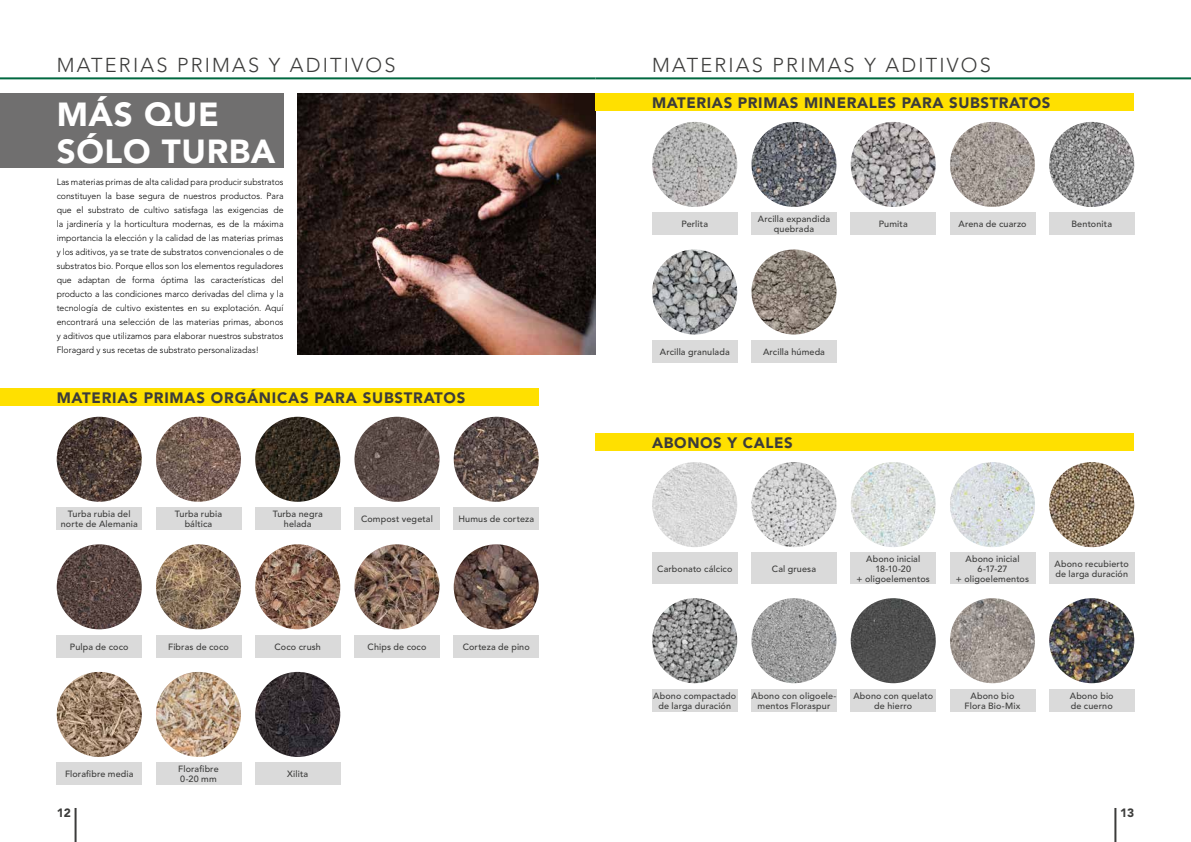
<style>
.page{position:relative;width:1191px;height:842px;background:#fff}
.page>*{position:absolute;margin:0;border:0;box-sizing:border-box;transform-origin:0 0}
.t1{font:900 33.1px/37px "Avenir LT Std";letter-spacing:.02em;color:#fff}
.t2{font:300 20px "Avenir LT Std";letter-spacing:.11em;color:#3c3c3b}
.t3{font:900 15px "Avenir LT Std";letter-spacing:.04em;color:#3c3c3b}
.t4{font:900 12px "Avenir LT Std";color:#3c3c3b}
.t5{font:300 9px/14px "Avenir LT Std";color:#000;text-align:justify}
.t6{font:500 9px/10px "Avenir LT Std";letter-spacing:.015em;color:#3c3c3b;text-align:center}
</style>
<div class="page">
<hr style="left:1114px;top:808px;width:2px;height:34px;background:#3c3c3b">
<hr style="left:75px;top:808px;width:2px;height:34px;background:#3c3c3b">
<hr style="left:0;top:77px;width:595px;height:2px;background:#006840">
<hr style="left:595px;top:77px;width:596px;height:2px;background:#006840">
<div style="left:0;top:388px;width:539px;height:17px;background:#ffe000"></div>
<img style="left:57px;top:417px;width:85px;height:85px;border-radius:43px">
<img style="left:57px;top:544px;width:85px;height:85px;border-radius:43px">
<img style="left:57px;top:672px;width:85px;height:85px;border-radius:43px">
<img style="left:156px;top:417px;width:85px;height:85px;border-radius:43px">
<img style="left:156px;top:544px;width:85px;height:85px;border-radius:43px">
<img style="left:156px;top:672px;width:85px;height:85px;border-radius:43px">
<img style="left:255px;top:417px;width:85px;height:85px;border-radius:43px">
<img style="left:255px;top:544px;width:85px;height:85px;border-radius:43px">
<img style="left:255px;top:672px;width:85px;height:85px;border-radius:43px">
<img style="left:354px;top:417px;width:85px;height:85px;border-radius:43px">
<img style="left:354px;top:544px;width:85px;height:85px;border-radius:43px">
<img style="left:454px;top:417px;width:85px;height:85px;border-radius:43px">
<img style="left:454px;top:544px;width:85px;height:85px;border-radius:43px">
<div style="left:57px;top:507px;width:85px;height:23px;background:#dadada"></div>
<div style="left:57px;top:635px;width:85px;height:23px;background:#dadada"></div>
<div style="left:57px;top:763px;width:85px;height:22px;background:#dadada"></div>
<div style="left:156px;top:507px;width:85px;height:23px;background:#dadada"></div>
<div style="left:156px;top:635px;width:85px;height:23px;background:#dadada"></div>
<div style="left:156px;top:763px;width:85px;height:22px;background:#dadada"></div>
<div style="left:255px;top:507px;width:85px;height:23px;background:#dadada"></div>
<div style="left:255px;top:635px;width:85px;height:23px;background:#dadada"></div>
<div style="left:255px;top:763px;width:85px;height:22px;background:#dadada"></div>
<div style="left:354px;top:507px;width:85px;height:23px;background:#dadada"></div>
<div style="left:354px;top:635px;width:85px;height:23px;background:#dadada"></div>
<div style="left:454px;top:507px;width:85px;height:23px;background:#dadada"></div>
<div style="left:454px;top:635px;width:85px;height:23px;background:#dadada"></div>
<img style="left:298px;top:94px;width:297px;height:260px">
<div style="left:0;top:94px;width:283px;height:74px;background:#706f6f"></div>
<div style="left:595px;top:434px;width:539px;height:17px;background:#ffe000"></div>
<img style="left:652px;top:462px;width:85px;height:85px;border-radius:43px">
<img style="left:652px;top:598px;width:85px;height:85px;border-radius:43px">
<img style="left:751px;top:462px;width:85px;height:85px;border-radius:43px">
<img style="left:751px;top:598px;width:85px;height:85px;border-radius:43px">
<img style="left:850px;top:462px;width:85px;height:85px;border-radius:43px">
<img style="left:850px;top:598px;width:85px;height:85px;border-radius:43px">
<img style="left:950px;top:462px;width:85px;height:85px;border-radius:43px">
<img style="left:950px;top:598px;width:85px;height:85px;border-radius:43px">
<img style="left:1049px;top:462px;width:85px;height:85px;border-radius:43px">
<img style="left:1049px;top:598px;width:85px;height:85px;border-radius:43px">
<div style="left:652px;top:553px;width:85px;height:31px;background:#dadada"></div>
<div style="left:652px;top:689px;width:85px;height:22px;background:#dadada"></div>
<div style="left:751px;top:553px;width:85px;height:31px;background:#dadada"></div>
<div style="left:751px;top:689px;width:85px;height:22px;background:#dadada"></div>
<div style="left:850px;top:553px;width:85px;height:31px;background:#dadada"></div>
<div style="left:850px;top:689px;width:85px;height:22px;background:#dadada"></div>
<div style="left:950px;top:553px;width:85px;height:31px;background:#dadada"></div>
<div style="left:950px;top:689px;width:85px;height:22px;background:#dadada"></div>
<div style="left:1049px;top:553px;width:85px;height:31px;background:#dadada"></div>
<div style="left:1049px;top:689px;width:85px;height:22px;background:#dadada"></div>
<div style="left:595px;top:94px;width:539px;height:17px;background:#ffe000"></div>
<img style="left:652px;top:122px;width:85px;height:85px;border-radius:43px">
<img style="left:652px;top:249px;width:85px;height:85px;border-radius:43px">
<img style="left:751px;top:122px;width:85px;height:85px;border-radius:43px">
<img style="left:751px;top:249px;width:85px;height:85px;border-radius:43px">
<img style="left:850px;top:122px;width:85px;height:85px;border-radius:43px">
<img style="left:950px;top:122px;width:85px;height:85px;border-radius:43px">
<img style="left:1049px;top:122px;width:85px;height:85px;border-radius:43px">
<div style="left:652px;top:213px;width:85px;height:22px;background:#dadada"></div>
<div style="left:652px;top:340px;width:85px;height:23px;background:#dadada"></div>
<div style="left:751px;top:213px;width:85px;height:22px;background:#dadada"></div>
<div style="left:751px;top:340px;width:85px;height:23px;background:#dadada"></div>
<div style="left:850px;top:213px;width:85px;height:22px;background:#dadada"></div>
<div style="left:950px;top:213px;width:85px;height:22px;background:#dadada"></div>
<div style="left:1049px;top:213px;width:85px;height:22px;background:#dadada"></div>
<h2 class="t2" style="left:57px;top:53px;width:340px">MATERIAS PRIMAS Y ADITIVOS</h2>
<h2 class="t2" style="left:652px;top:53px;width:340px">MATERIAS PRIMAS Y ADITIVOS</h2>
<h1 class="t1" style="left:57px;top:96px;width:220px">MÁS QUE<br>SÓLO TURBA</h1>
<p class="t5" style="left:57px;top:175px;width:228px">Las materias primas de alta calidad para producir substratos constituyen la base segura de nuestros productos. Para que el substrato de cultivo satisfaga las exigencias de la jardinería y la horticultura modernas, es de la máxima importancia la elección y la calidad de las materias primas y los aditivos, ya se trate de substratos convencionales o de substratos bio. Porque ellos son los elementos reguladores que adaptan de forma óptima las características del producto a las condiciones marco derivadas del clima y la tecnología de cultivo existentes en su explotación. Aquí encontrará una selección de las materias primas, abonos y aditivos que utilizamos para elaborar nuestros substratos Floragard y sus recetas de substrato personalizadas!</p>
<h3 class="t3" style="left:57px;top:388px;width:410px">MATERIAS PRIMAS ORGÁNICAS PARA SUBSTRATOS</h3>
<p class="t6" style="left:61px;top:509px;width:78px">Turba rubia del norte de Alemania</p>
<p class="t6" style="left:175px;top:509px;width:49px">Turba rubia báltica</p>
<p class="t6" style="left:273px;top:509px;width:52px">Turba negra helada</p>
<p class="t6" style="left:361px;top:514px;width:73px">Compost vegetal</p>
<p class="t6" style="left:458px;top:514px;width:77px">Humus de corteza</p>
<p class="t6" style="left:70px;top:642px;width:60px">Pulpa de coco</p>
<p class="t6" style="left:168px;top:642px;width:62px">Fibras de coco</p>
<p class="t6" style="left:65px;top:769px;width:70px">Florafibre media</p>
<p class="t6" style="left:178px;top:764px;width:42px;text-align:left">Florafibre<br>0-20 mm</p>
<p class="t6" style="left:274px;top:642px;width:48px">Coco crush</p>
<p class="t6" style="left:287px;top:769px;width:22px">Xilita</p>
<p class="t6" style="left:367px;top:642px;width:60px">Chips de coco</p>
<p class="t6" style="left:463px;top:642px;width:69px">Corteza de pino</p>
<h3 class="t3" style="left:652px;top:93px;width:400px">MATERIAS PRIMAS MINERALES PARA SUBSTRATOS</h3>
<p class="t6" style="left:681px;top:219px;width:28px">Perlita</p>
<p class="t6" style="left:758px;top:214px;width:73px">Arcilla expandida quebrada</p>
<p class="t6" style="left:878px;top:219px;width:30px">Pumita</p>
<p class="t6" style="left:958px;top:219px;width:70px">Arena de cuarzo</p>
<p class="t6" style="left:1071px;top:219px;width:42px">Bentonita</p>
<p class="t6" style="left:660px;top:347px;width:71px">Arcilla granulada</p>
<p class="t6" style="left:763px;top:347px;width:63px">Arcilla húmeda</p>
<h3 class="t3" style="left:652px;top:434px;width:142px">ABONOS Y CALES</h3>
<p class="t6" style="left:657px;top:564px;width:77px">Carbonato cálcico</p>
<p class="t6" style="left:772px;top:564px;width:46px">Cal gruesa</p>
<p class="t6" style="left:856px;top:554px;width:75px">Abono inicial<br>18-10-20<br>+ oligoelementos</p>
<p class="t6" style="left:956px;top:554px;width:75px">Abono inicial<br>6-17-27<br>+ oligoelementos</p>
<p class="t6" style="left:1054px;top:559px;width:76px;text-align:left">Abono recubierto de larga duración</p>
<p class="t6" style="left:653px;top:691px;width:84px">Abono compactado de larga duración</p>
<p class="t6" style="left:751px;top:691px;width:86px">Abono con oligoele&shy;mentos Floraspur</p>
<p class="t6" style="left:853px;top:691px;width:81px">Abono con quelato de hierro</p>
<p class="t6" style="left:964px;top:691px;width:57px">Abono bio<br>Flora Bio-Mix</p>
<p class="t6" style="left:1069px;top:691px;width:45px;text-align:left">Abono bio de cuerno</p>
<h3 class="t4" style="left:57px;top:806px;width:16px">12</h3>
<h3 class="t4" style="left:1120px;top:806px;width:16px">13</h3>
</div>
